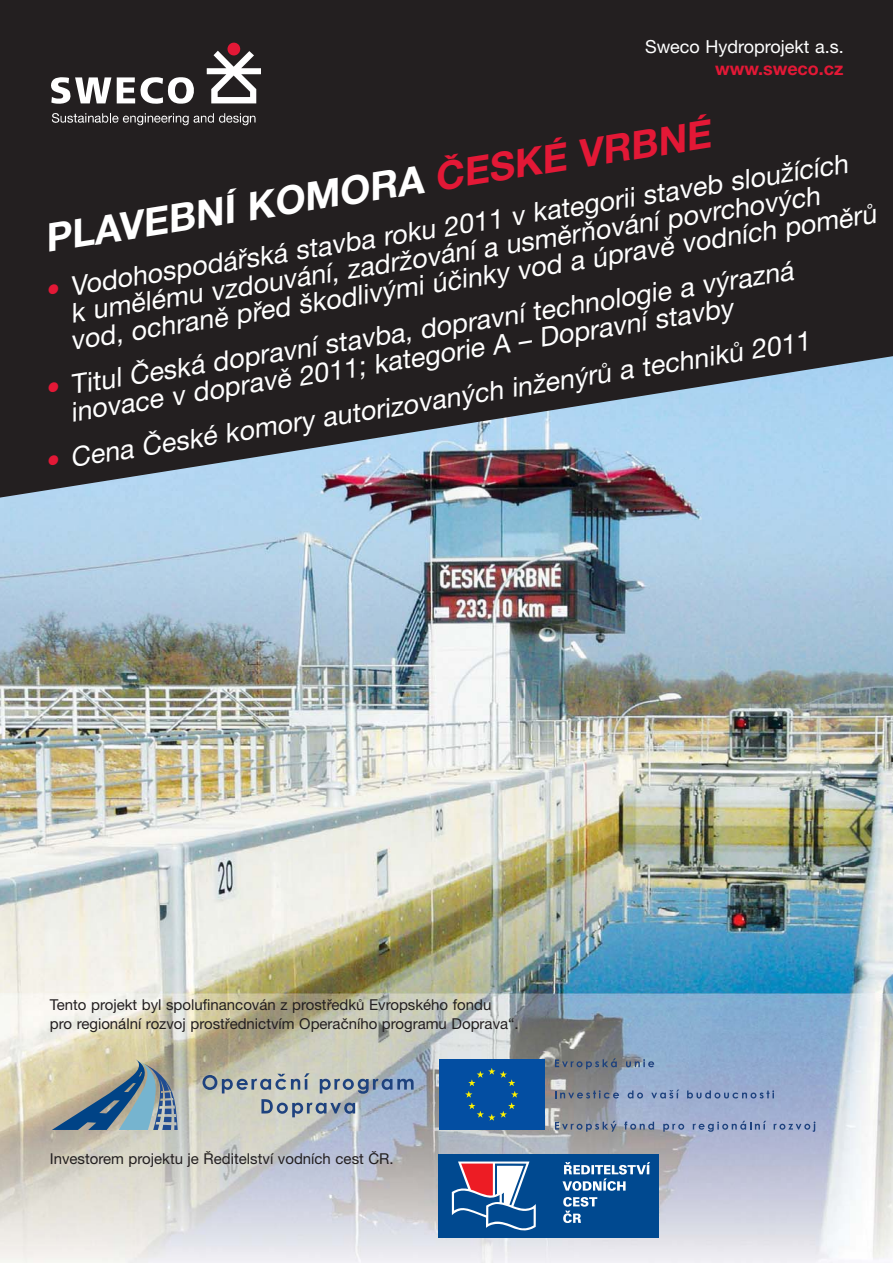
<style>
.page{position:relative;width:893px;height:1263px;background:#fff}
.page>*{position:absolute;margin:0;border:0;box-sizing:border-box;transform-origin:0 0}
.t1{font:italic 700 39px "Helvetica Neue CE";color:#fff}
.t2{font:italic 27px/27px "Helvetica Neue CE";color:#fff}
.t3{font:18px "Helvetica Neue CE";color:#fff}
.t4{font:700 18px "Helvetica Neue CE";color:#e31836}
.t5{font:15px/19px "Helvetica Neue CE";color:#231f20}
.s1{color:#e31836}
</style>
<div class="page">
<img style="left:0;top:501px;width:892px;height:492px">
<svg style="left:0;top:319px;width:892px;height:182px;background:#555c66"></svg>
<div style="left:0;top:0;width:892px;height:319px;background:#231f20"></div>
<svg style="left:207px;top:42px;width:54px;height:61px"></svg>
<svg style="left:117px;top:77px;width:77px;height:27px"></svg>
<svg style="left:51px;top:77px;width:60px;height:27px"></svg>
<svg style="left:52px;top:113px;width:204px;height:13px"></svg>
<img style="left:0;top:993px;width:892px;height:270px">
<svg style="left:203px;top:1073px;width:211px;height:44px;background:#a6b0b6"></svg>
<svg style="left:555px;top:1058px;width:62px;height:11px"></svg>
<svg style="left:626px;top:1059px;width:28px;height:8px"></svg>
<svg style="left:555px;top:1090px;width:64px;height:8px"></svg>
<svg style="left:628px;top:1090px;width:15px;height:8px"></svg>
<svg style="left:651px;top:1089px;width:28px;height:9px"></svg>
<svg style="left:687px;top:1090px;width:87px;height:8px"></svg>
<svg style="left:555px;top:1121px;width:62px;height:11px"></svg>
<svg style="left:624px;top:1121px;width:30px;height:9px"></svg>
<svg style="left:663px;top:1124px;width:21px;height:8px"></svg>
<svg style="left:693px;top:1121px;width:73px;height:11px"></svg>
<svg style="left:774px;top:1121px;width:41px;height:11px"></svg>
<svg style="left:52px;top:1059px;width:126px;height:71px;background:#8d9d9e"></svg>
<div style="left:439px;top:1059px;width:105px;height:70px;background:#034ea2"></div>
<svg style="left:465px;top:1068px;width:53px;height:53px"></svg>
<div style="left:546px;top:1154px;width:113px;height:83px;background:#004990"></div>
<div style="left:438px;top:1154px;width:113px;height:83px;background:#004990"></div>
<svg style="left:562px;top:1162px;width:88px;height:61px"></svg>
<svg style="left:452px;top:1161px;width:84px;height:70px"></svg>
<p class="t3" style="left:645px;top:40px;width:200px">Sweco Hydroprojekt a.s.</p>
<p class="t4" style="left:715px;top:62px;width:130px">www.sweco.cz</p>
<h1 class="t1" style="left:42px;top:224px;width:675px;rotate:-9deg">PLAVEBNÍ KOMORA <span class="s1">ČESKÉ VRBNÉ</span></h1>
<p class="t2" style="left:60px;top:277px;width:817px;text-indent:-17px;rotate:-9deg"><span class="s1">•</span> Vodohospodářská stavba roku 2011 v kategorii staveb sloužících k umělému vzdouvání, zadržování a usměrňování povrchových vod, ochraně před škodlivými účinky vod a úpravě vodních poměrů</p>
<p class="t2" style="left:65px;top:375px;width:737px;text-indent:-21px;rotate:-9deg"><span class="s1">•</span> Titul Česká dopravní stavba, dopravní technologie a výrazná inovace v dopravě 2011; kategorie A – Dopravní stavby</p>
<p class="t2" style="left:44px;top:452px;width:776px;rotate:-9deg"><span class="s1">•</span> Cena České komory autorizovaných inženýrů a techniků 2011</p>
<p class="t5" style="left:50px;top:996px;width:470px">Tento projekt byl spolufinancován z prostředků Evropského fondu<br>pro regionální rozvoj prostřednictvím Operačního programu Doprava“.</p>
<p class="t5" style="left:50px;top:1151px;width:345px">Investorem projektu je Ředitelství vodních cest ČR.</p>
</div>
